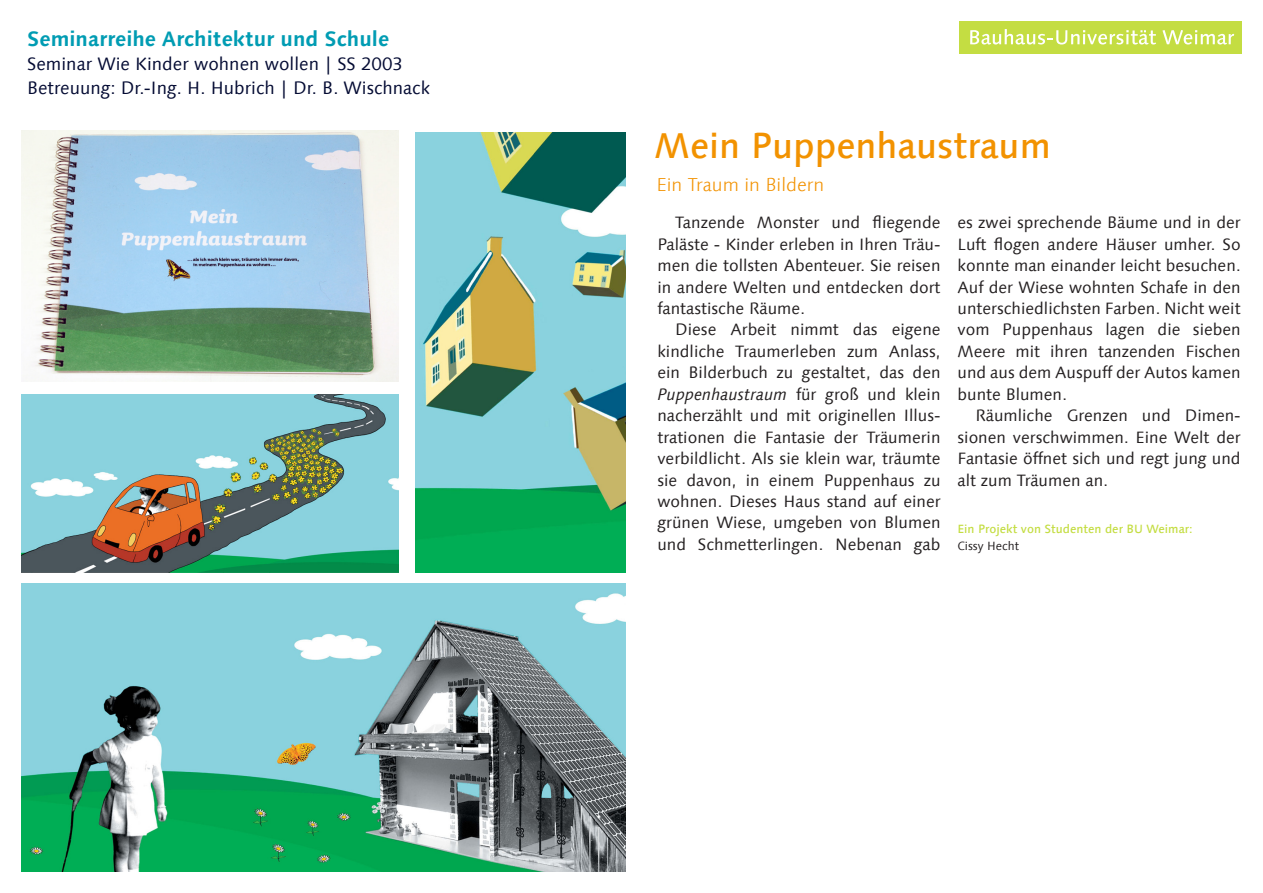
<style>
.page{position:relative;width:1263px;height:893px;background:#fff}
.page>*{position:absolute;margin:0;border:0;box-sizing:border-box;transform-origin:0 0}
.t1{font:500 36px "Linotype Syntax Com";color:#f29200}
.t2{font:700 21px "Linotype Syntax Com";color:#009cb3}
.t3{font:300 18.75px "Linotype Syntax Com";color:#f29200}
.t4{font:18px/24px "Linotype Syntax Com";color:#040b33}
.t5{font:16.5px/21.5px "Linotype Syntax Com";color:#231f20;text-align:justify}
.t6{font:500 12px "Linotype Syntax Com";color:#c4dd42}
.t7{font:12px "Linotype Syntax Com";color:#231f20}
.s1{font-style:italic}
</style>
<div class="page">
<div style="left:960px;top:21px;width:282px;height:33px;background:#c4dd42"></div>
<svg style="left:970px;top:29px;width:186px;height:16px"></svg>
<svg style="left:1162px;top:30px;width:72px;height:15px"></svg>
<img style="left:21px;top:395px;width:377px;height:177px">
<img style="left:21px;top:583px;width:604px;height:289px">
<img style="left:21px;top:130px;width:377px;height:252px">
<img style="left:415px;top:133px;width:210px;height:439px">
<p class="t2" style="left:27px;top:26px;width:363px">Seminarreihe Architektur und Schule</p>
<p class="t4" style="left:27px;top:52px;width:404px">Seminar Wie Kinder wohnen wollen | SS 2003<br>Betreuung: Dr.-Ing. H. Hubrich | Dr. B. Wischnack</p>
<h1 class="t1" style="left:654px;top:123px;width:398px">Mein Puppenhaustraum</h1>
<p class="t3" style="left:656px;top:173px;width:170px">Ein Traum in Bildern</p>
<p class="t5" style="left:657px;top:212px;width:285px;text-indent:18px">Tanzende Monster und fliegende Paläste - Kinder erleben in Ihren Träu&shy;men die tollsten Abenteuer. Sie reisen in andere Welten und entdecken dort fantastische Räume.</p>
<p class="t5" style="left:657px;top:319px;width:285px;text-indent:18px">Diese Arbeit nimmt das eigene kindliche Traumerleben zum Anlass, ein Bilderbuch zu gestaltet, das den <span class="s1">Puppenhaustraum</span> für groß und klein nacherzählt und mit originellen Illus&shy;trationen die Fantasie der Träumerin verbildlicht. Als sie klein war, träumte sie davon, in einem Puppenhaus zu wohnen. Dieses Haus stand auf einer grünen Wiese, umgeben von Blumen und Schmetterlingen. Nebenan gab</p>
<p class="t5" style="left:957px;top:212px;width:285px">es zwei sprechende Bäume und in der Luft flogen andere Häuser umher. So konnte man einander leicht besuchen.<br>Auf der Wiese wohnten Schafe in den unterschiedlichsten Farben. Nicht weit vom Puppenhaus lagen die sieben Meere mit ihren tanzenden Fischen und aus dem Auspuff der Autos kamen bunte Blumen.</p>
<p class="t5" style="left:957px;top:405px;width:285px;text-indent:18px">Räumliche Grenzen und Dimen&shy;sionen verschwimmen. Eine Welt der Fantasie öffnet sich und regt jung und alt zum Träumen an.</p>
<p class="t6" style="left:957px;top:521px;width:237px">Ein Projekt von Studenten der BU Weimar:</p>
<p class="t7" style="left:957px;top:538px;width:63px">Cissy Hecht</p>
</div>
